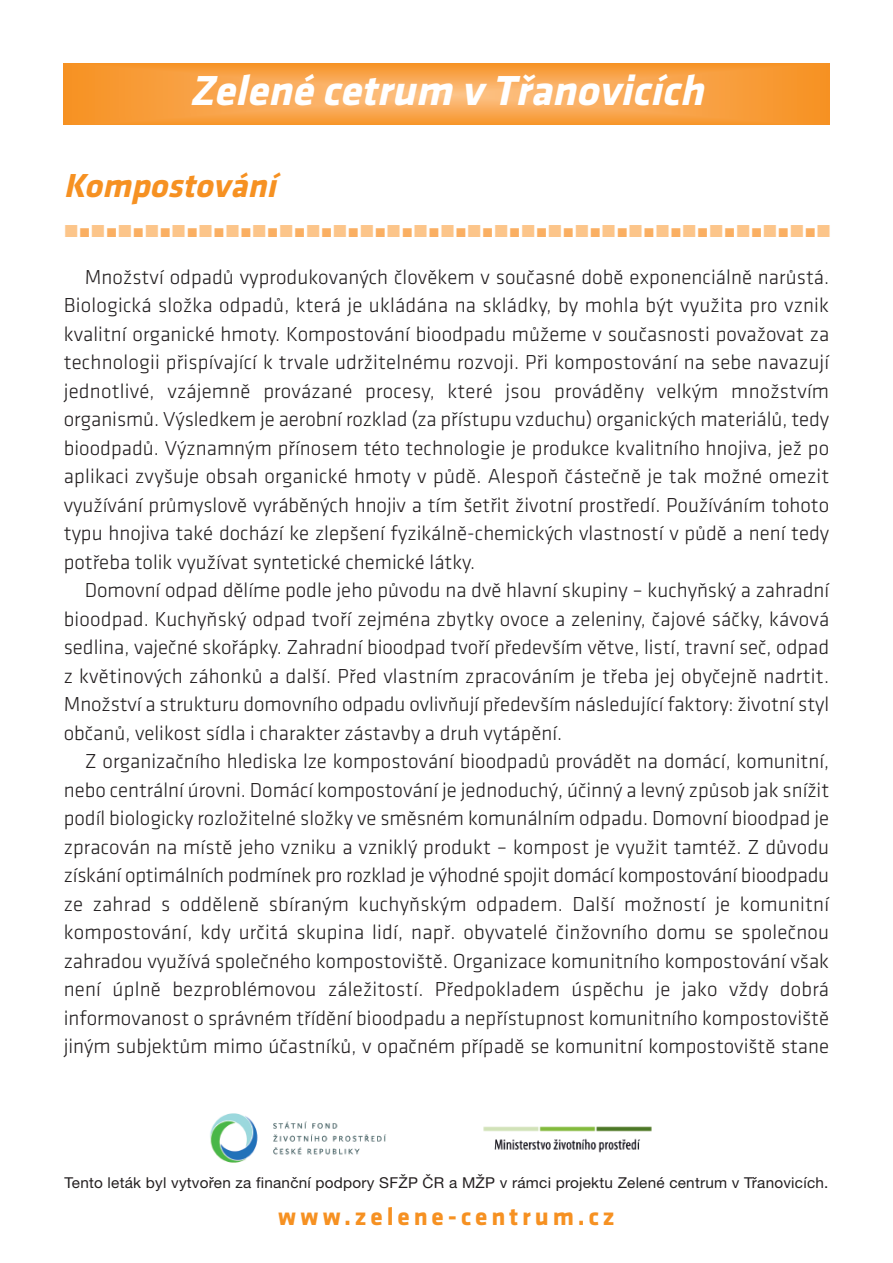
<style>
.page{position:relative;width:893px;height:1263px;background:#fff}
.page>*{position:absolute;margin:0;border:0;box-sizing:border-box;transform-origin:0 0}
.t1{font:italic 700 43.5px "Klavika";color:#fff}
.t2{font:italic 700 34.5px "Klavika";color:#f69122}
.t3{font:700 25.5px "Klavika";letter-spacing:.15em;color:#f69122}
.t4{font:300 21px/28.5px "Klavika";color:#231f20;text-align:justify}
.t5{font:500 18px "Klavika";color:#fcc58a}
.t6{font:15px "Helvetica Neue LT Pro";letter-spacing:.015em;color:#231f20}
.s1{color:#faaf62}
</style>
<div class="page">
<svg style="left:64px;top:64px;width:765px;height:61px;background:#f8a246"></svg>
<img style="left:483px;top:1126px;width:169px;height:27px">
<img style="left:210px;top:1113px;width:176px;height:50px">
<h1 class="t1" style="left:189px;top:75px;width:524px">Zelené cetrum v Třanovicích</h1>
<h2 class="t2" style="left:64px;top:173px;width:214px">Kompostování</h2>
<p class="t5" style="left:64px;top:225px;width:769px">•<span class="s1">•</span>•<span class="s1">•</span>•<span class="s1">•</span>•<span class="s1">•</span>•<span class="s1">•</span>•<span class="s1">•</span>•<span class="s1">•</span>•<span class="s1">•</span>•<span class="s1">•</span>•<span class="s1">•</span>•<span class="s1">•</span>•<span class="s1">•</span>•<span class="s1">•</span>•<span class="s1">•</span>•<span class="s1">•</span>•<span class="s1">•</span>•<span class="s1">•</span>•<span class="s1">•</span>•<span class="s1">•</span>•<span class="s1">•</span>•<span class="s1">•</span>•<span class="s1">•</span>•<span class="s1">•</span>•<span class="s1">•</span>•<span class="s1">•</span>•<span class="s1">•</span>•<span class="s1">•</span>•<span class="s1">•</span>•</p>
<p class="t4" style="left:64px;top:264px;width:767px;text-indent:21px">Množství odpadů vyprodukovaných člověkem v současné době exponenciálně narůstá.<br>Biologická složka odpadů, která je ukládána na skládky, by mohla být využita pro vznik kvalitní organické hmoty. Kompostování bioodpadu můžeme v současnosti považovat za technologii přispívající k trvale udržitelnému rozvoji. Při kompostování na sebe navazují jednotlivé, vzájemně provázané procesy, které jsou prováděny velkým množstvím organismů. Výsledkem je aerobní rozklad (za přístupu vzduchu) organických materiálů, tedy bioodpadů. Významným přínosem této technologie je produkce kvalitního hnojiva, jež po aplikaci zvyšuje obsah organické hmoty v půdě. Alespoň částečně je tak možné omezit využívání průmyslově vyráběných hnojiv a tím šetřit životní prostředí. Používáním tohoto typu hnojiva také dochází ke zlepšení fyzikálně-chemických vlastností v půdě a není tedy potřeba tolik využívat syntetické chemické látky.</p>
<p class="t4" style="left:64px;top:578px;width:767px;text-indent:21px">Domovní odpad dělíme podle jeho původu na dvě hlavní skupiny – kuchyňský a zahradní bioodpad. Kuchyňský odpad tvoří zejména zbytky ovoce a zeleniny, čajové sáčky, kávová sedlina, vaječné skořápky. Zahradní bioodpad tvoří především větve, listí, travní seč, odpad z květinových záhonků a další. Před vlastním zpracováním je třeba jej obyčejně nadrtit.<br>Množství a strukturu domovního odpadu ovlivňují především následující faktory: životní styl občanů, velikost sídla i charakter zástavby a druh vytápění.</p>
<p class="t4" style="left:64px;top:749px;width:767px;text-indent:21px">Z organizačního hlediska lze kompostování bioodpadů provádět na domácí, komunitní, nebo centrální úrovni. Domácí kompostování je jednoduchý, účinný a levný způsob jak snížit podíl biologicky rozložitelné složky ve směsném komunálním odpadu. Domovní bioodpad je zpracován na místě jeho vzniku a vzniklý produkt – kompost je využit tamtéž. Z důvodu získání optimálních podmínek pro rozklad je výhodné spojit domácí kompostování bioodpadu ze zahrad s odděleně sbíraným kuchyňským odpadem. Další možností je komunitní kompostování, kdy určitá skupina lidí, např. obyvatelé činžovního domu se společnou zahradou využívá společného kompostoviště. Organizace komunitního kompostování však není úplně bezproblémovou záležitostí. Předpokladem úspěchu je jako vždy dobrá informovanost o správném třídění bioodpadu a nepřístupnost komunitního kompostoviště jiným subjektům mimo účastníků, v opačném případě se komunitní kompostoviště stane</p>
<p class="t6" style="left:65px;top:1177px;width:765px">Tento leták byl vytvořen za finanční podpory SFŽP ČR a MŽP v rámci projektu Zelené centrum v Třanovicích.</p>
<p class="t3" style="left:278px;top:1207px;width:338px">www.zelene-centrum.cz</p>
</div>
